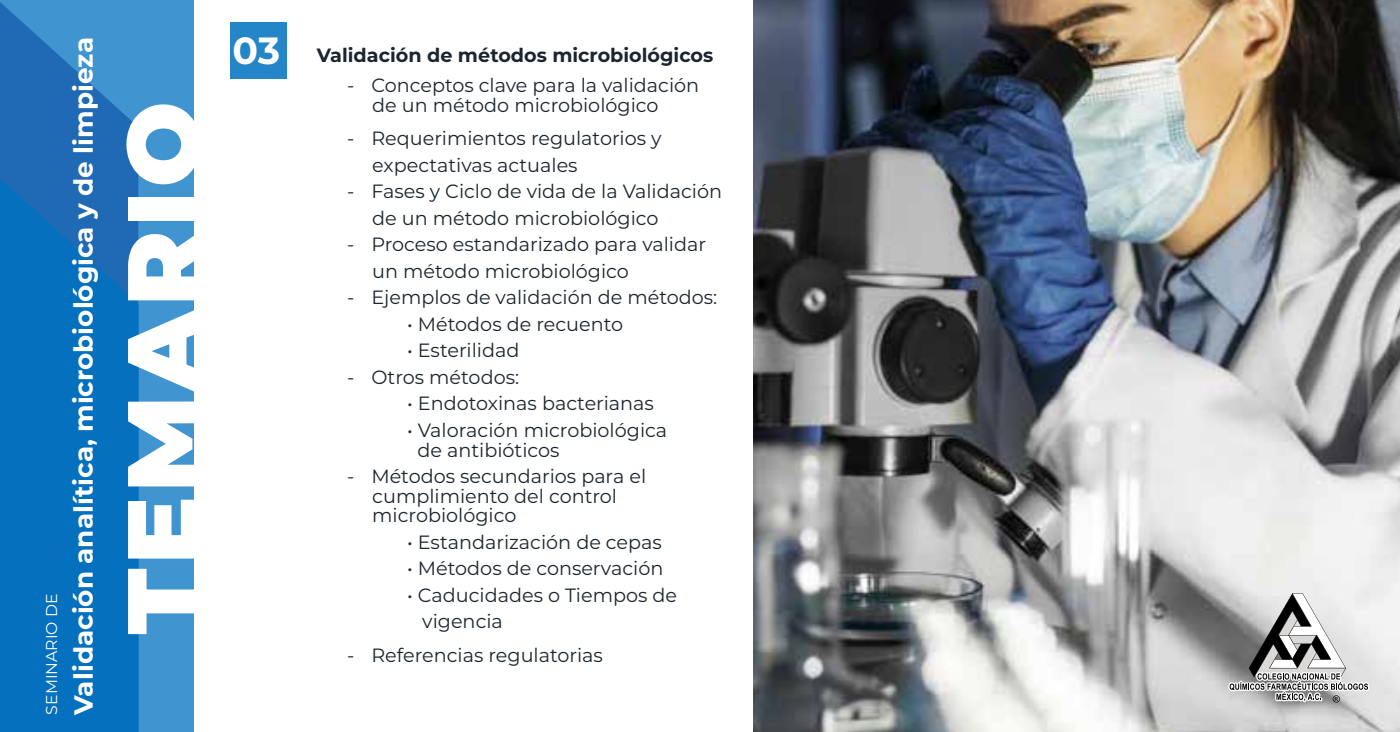
<style>
.page{position:relative;width:1400px;height:732px;background:#fff}
.page>*{position:absolute;margin:0;border:0;box-sizing:border-box;transform-origin:0 0}
.t1{font:900 101.15px "Montserrat";letter-spacing:.04em;color:#fff}
.t2{font:700 26.25px "Montserrat";color:#fff}
.t3{font:19.25px/19.6px "Montserrat";color:#1c252f}
.t4{font:700 19.25px "Montserrat";color:#1c252f}
.t5{font:15.75px "Montserrat";color:#fff}
.s1{font-size:37.8px;color:#fff}
</style>
<div class="page">
<img style="left:753px;top:0;width:647px;height:732px">
<div style="left:230px;top:22px;width:56px;height:57px;background:#2485c8"></div>
<div style="left:0;top:0;width:194px;height:732px;background:#4094cf"></div>
<svg style="left:0;top:2px;width:138px;height:175px;fill:#206ab5"></svg>
<svg style="left:0;top:177px;width:139px;height:555px;background:#076fbd"></svg>
<svg style="left:1228px;top:593px;width:141px;height:109px"></svg>
<p class="t5" style="left:41px;top:714px;width:122px;rotate:-90deg">SEMINARIO DE</p>
<h2 class="t2" style="left:65px;top:714px;width:678px;rotate:-90deg">Validación analítica, microbiológica y de limpieza</h2>
<h1 class="t1" style="left:87px;top:634px;width:534px;rotate:-90deg">TEMARIO</h1>
<p class="t4" style="left:233px;top:41px;width:482px"><span class="s1">03</span> Validación de métodos microbiológicos</p>
<p class="t3" style="left:372px;top:75px;width:328px;text-indent:-25px">- Conceptos clave para la validación de un método microbiológico</p>
<p class="t3" style="left:372px;top:124px;width:291px;line-height:26.6px;text-indent:-25px">- Requerimientos regulatorios y expectativas actuales</p>
<p class="t3" style="left:372px;top:177px;width:351px;line-height:26.6px;text-indent:-25px">- Fases y Ciclo de vida de la Validación de un método microbiológico</p>
<p class="t3" style="left:372px;top:230px;width:335px;line-height:26.6px;text-indent:-25px">- Proceso estandarizado para validar un método microbiológico</p>
<p class="t3" style="left:347px;top:287px;width:372px">- Ejemplos de validación de métodos:</p>
<p class="t3" style="left:407px;top:313px;width:217px">• Métodos de recuento</p>
<p class="t3" style="left:407px;top:340px;width:114px">• Esterilidad</p>
<p class="t3" style="left:347px;top:366px;width:174px">- Otros métodos:</p>
<p class="t3" style="left:407px;top:393px;width:248px">• Endotoxinas bacterianas</p>
<p class="t3" style="left:418px;top:419px;width:251px;text-indent:-10px">• Valoración microbiológica de antibióticos</p>
<p class="t3" style="left:372px;top:465px;width:275px;text-indent:-25px">- Métodos secundarios para el cumplimiento del control microbiológico</p>
<p class="t3" style="left:407px;top:531px;width:256px">• Estandarización de cepas</p>
<p class="t3" style="left:407px;top:558px;width:258px">• Métodos de conservación</p>
<p class="t3" style="left:422px;top:581px;width:256px;line-height:26.6px;text-indent:-15px">• Caducidades o Tiempos de vigencia</p>
<p class="t3" style="left:347px;top:644px;width:257px">- Referencias regulatorias</p>
</div>
